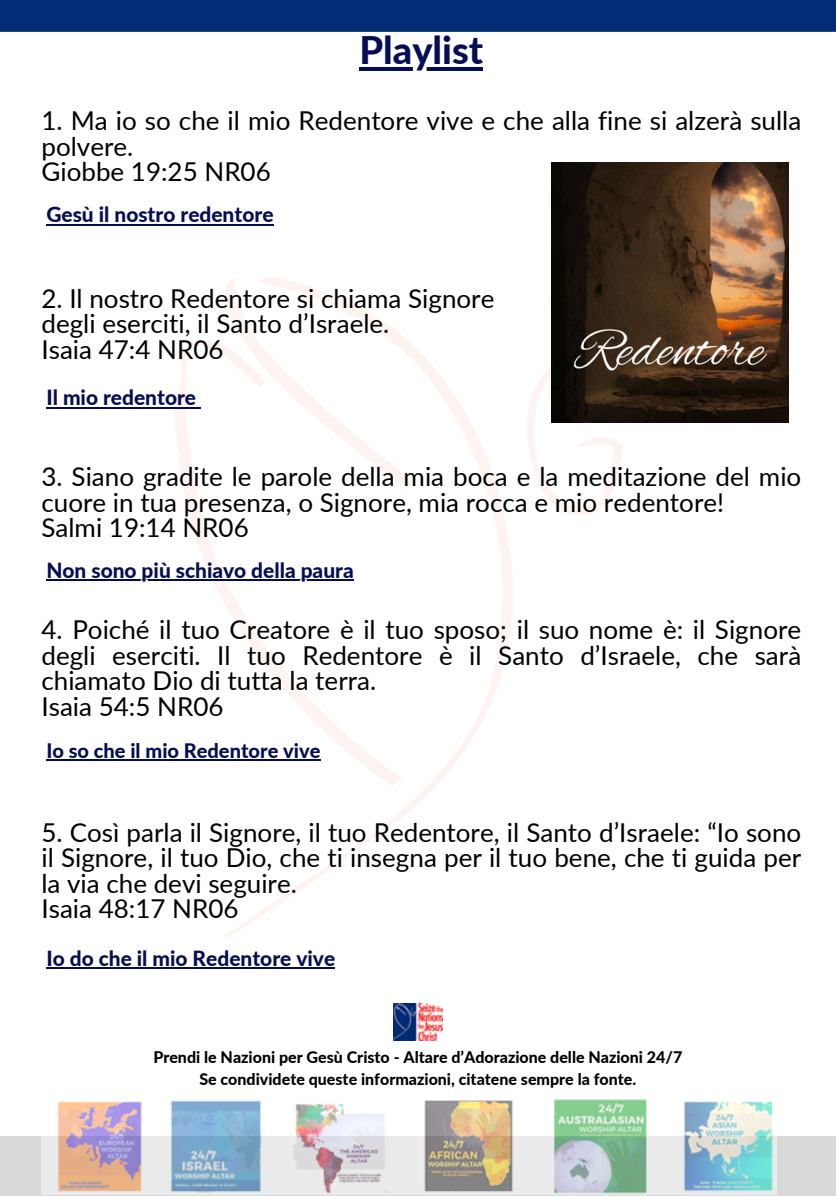
<style>
.page{position:relative;width:836px;height:1196px;background:#fff}
.page>*{position:absolute;margin:0;border:0;box-sizing:border-box;transform-origin:0 0}
.t1{font:800 38px "Lato";color:#050e54}
.t2{font:26px/25.6px "Lato";color:#000}
.t3{font:800 20.8px "Lato";color:#050e54}
.t4{font:800 20px "Lato";color:#050e54}
.t5{font:800 16px "Lato";color:#000}
</style>
<div class="page">
<div style="left:0;top:1135px;width:836px;height:60px;background:#d9d9d9"></div>
<img style="left:122px;top:278px;width:538px;height:658px">
<hr style="left:359px;top:67px;width:124px;height:3px;background:#050e54">
<img style="left:41px;top:1099px;width:735px;height:95px">
<div style="left:0;top:0;width:836px;height:32px;background:#042b75"></div>
<hr style="left:46px;top:407px;width:150px;height:1px;background:#050e54">
<hr style="left:46px;top:579px;width:308px;height:2px;background:#050e54">
<hr style="left:46px;top:967px;width:289px;height:2px;background:#050e54">
<hr style="left:46px;top:759px;width:274px;height:2px;background:#050e54">
<hr style="left:46px;top:224px;width:227px;height:1px;background:#050e54">
<img style="left:393px;top:1003px;width:50px;height:37px">
<img style="left:551px;top:163px;width:237px;height:259px">
<h1 class="t1" style="left:359px;top:27px;width:125px">Playlist</h1>
<h2 class="t2" style="left:41px;top:108px;width:761px">1. Ma io so che il mio Redentore vive e che alla fine si alzerà sulla polvere.<br>Giobbe 19:25 NR06</h2>
<h3 class="t3" style="left:46px;top:202px;width:229px">Gesù il nostro redentore</h3>
<h2 class="t2" style="left:41px;top:285px;width:454px">2. Il nostro Redentore si chiama Signore degli eserciti, il Santo d’Israele.<br>Isaia 47:4 NR06</h2>
<p class="t3" style="left:46px;top:385px;width:151px">Il mio redentore</p>
<h2 class="t2" style="left:41px;top:463px;width:761px">3. Siano gradite le parole della mia boca e la meditazione del mio cuore in tua presenza, o Signore, mia rocca e mio redentore!<br>Salmi 19:14 NR06</h2>
<p class="t3" style="left:46px;top:557px;width:309px">Non sono più schiavo della paura</p>
<h2 class="t2" style="left:41px;top:616px;width:761px">4. Poiché il tuo Creatore è il tuo sposo; il suo nome è: il Signore degli eserciti. Il tuo Redentore è il Santo d’Israele, che sarà chiamato Dio di tutta la terra.<br>Isaia 54:5 NR06</h2>
<h3 class="t4" style="left:46px;top:738px;width:275px">Io so che il mio Redentore vive</h3>
<h2 class="t2" style="left:41px;top:819px;width:761px">5. Così parla il Signore, il tuo Redentore, il Santo d’Israele: “Io sono il Signore, il tuo Dio, che ti insegna per il tuo bene, che ti guida per la via che devi seguire.<br>Isaia 48:17 NR06</h2>
<h3 class="t3" style="left:46px;top:945px;width:290px">Io do che il mio Redentore vive</h3>
<h3 class="t5" style="left:153px;top:1047px;width:530px">Prendi le Nazioni per Gesù Cristo - Altare d’Adorazione delle Nazioni 24/7</h3>
<h3 class="t5" style="left:199px;top:1069px;width:438px">Se condividete queste informazioni, citatene sempre la fonte.</h3>
</div>
